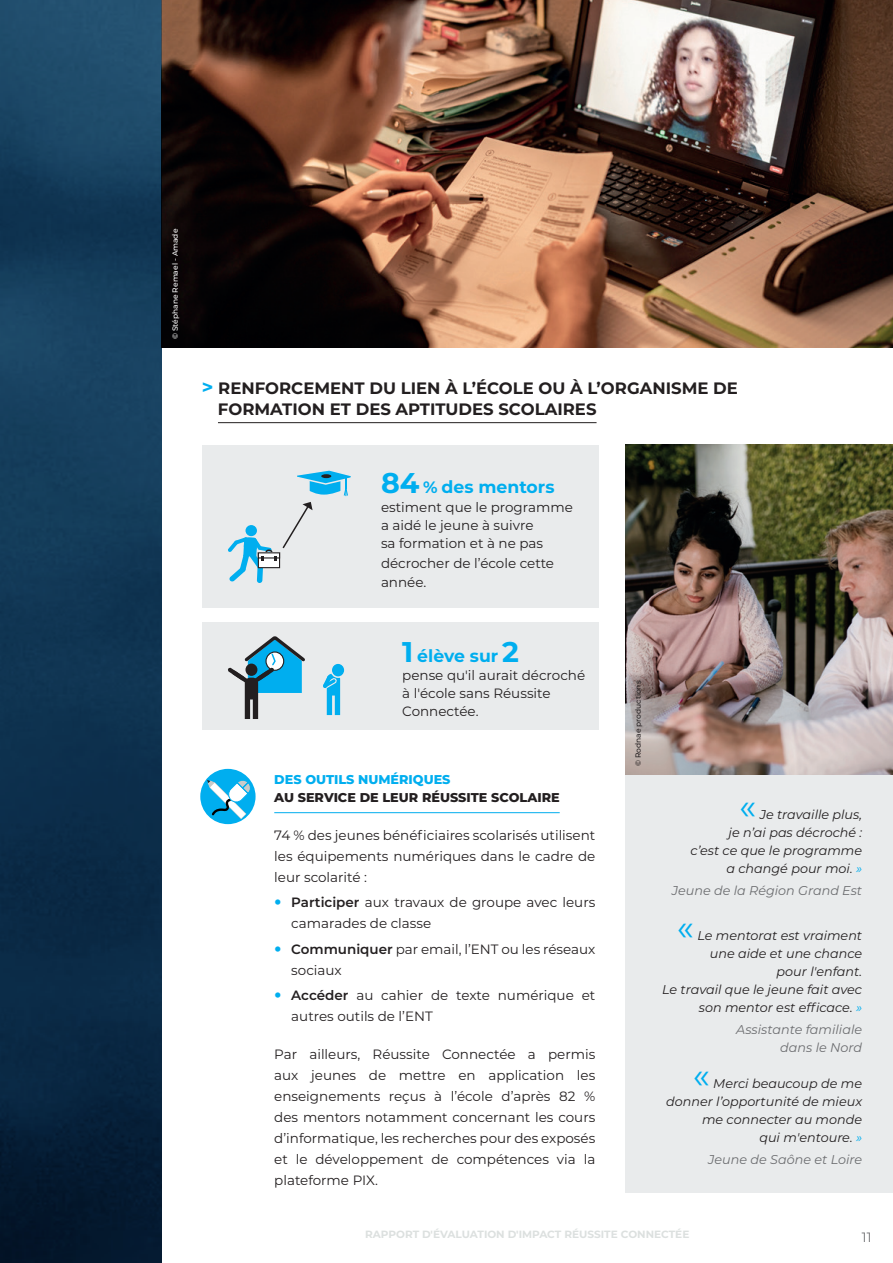
<style>
.page{position:relative;width:893px;height:1263px;background:#fff}
.page>*{position:absolute;margin:0;border:0;box-sizing:border-box;transform-origin:0 0}
.t1{font:36px "Montserrat";color:#00aeef}
.t2{font:700 17.25px "Montserrat";color:#00aeef}
.t3{font:700 16.5px "Montserrat";color:#231f20}
.t4{font:13.5px/21px "Montserrat";color:#231f20}
.t5{font:13.5px "Montserrat";color:#6c6d70}
.t6{font:italic 12.75px/18px "Montserrat";color:#231f20;text-align:right}
.t7{font:italic 12.75px "Montserrat";color:#6c6d70}
.t8{font:800 12.75px "Montserrat";color:#231f20}
.t9{font:800 12.75px "Montserrat";color:#00aeef}
.t10{font:700 10.5px "Montserrat";color:#dce0df}
.t11{font:500 7.5px "Montserrat";color:#fff}
.t12{font:500 7.5px "Montserrat";color:#231f20}
.s1{font-size:19.5px;color:#00aeef}
.s2{font-size:28.5px}
.s3{font-size:16.5px}
.s4{font-weight:600}
.s5{color:#00aeef}
</style>
<div class="page">
<img style="left:162px;top:0;width:731px;height:348px">
<hr style="left:218px;top:422px;width:379px;height:1px;background:#231f20">
<hr style="left:274px;top:812px;width:286px;height:1px;background:#00aeef">
<div style="left:200px;top:769px;width:56px;height:55px;background:#00aeef;border-radius:50%"></div>
<svg style="left:207px;top:779px;width:45px;height:40px"></svg>
<div style="left:625px;top:775px;width:268px;height:418px;background:#e9ebec"></div>
<div style="left:202px;top:445px;width:396px;height:162px;background:#e9ebec"></div>
<div style="left:202px;top:622px;width:375px;height:107px;background:#e9ebec"></div>
<div style="left:389px;top:622px;width:209px;height:107px;background:#e9ebec"></div>
<svg style="left:323px;top:674px;width:17px;height:41px"></svg>
<div style="left:331px;top:663px;width:14px;height:14px;background:#00aeef;border-radius:50%"></div>
<div style="left:330px;top:662px;width:16px;height:16px;border:2px solid #e9ebec;border-radius:50%"></div>
<svg style="left:228px;top:636px;width:77px;height:83px"></svg>
<svg style="left:297px;top:470px;width:54px;height:26px"></svg>
<svg style="left:321px;top:474px;width:10px;height:4px"></svg>
<svg style="left:228px;top:502px;width:85px;height:81px"></svg>
<img style="left:625px;top:445px;width:268px;height:330px">
<svg style="left:0;top:0;width:162px;height:1263px;background:#103450"></svg>
<p class="t11" style="left:170px;top:339px;width:112px;rotate:-90deg">© Stéphane Remael - Amade</p>
<p class="t3" style="left:202px;top:376px;width:537px"><span class="s1">&gt;</span> RENFORCEMENT DU LIEN À L’ÉCOLE OU À L’ORGANISME DE</p>
<p class="t3" style="left:218px;top:397px;width:380px">FORMATION ET DES APTITUDES SCOLAIRES</p>
<p class="t2" style="left:381px;top:474px;width:175px"><span class="s2">84</span> <span class="s3">%</span> des mentors</p>
<p class="t4" style="left:381px;top:498px;width:193px;line-height:18px">estiment que le programme a aidé le jeune à suivre<br>sa formation et à ne pas</p>
<p class="t4" style="left:381px;top:553px;width:175px;line-height:19.5px">décrocher de l’école cette année.</p>
<p class="t2" style="left:402px;top:644px;width:118px"><span class="s2">1</span> élève sur <span class="s2">2</span></p>
<p class="t4" style="left:402px;top:666px;width:184px;line-height:18px">pense qu'il aurait décroché à l'école sans Réussite<br>Connectée.</p>
<p class="t12" style="left:633px;top:766px;width:87px;rotate:-90deg">© Rodnae productions</p>
<p class="t9" style="left:274px;top:770px;width:178px">DES OUTILS NUMÉRIQUES</p>
<p class="t8" style="left:274px;top:788px;width:287px">AU SERVICE DE LEUR RÉUSSITE SCOLAIRE</p>
<p class="t4" style="left:274px;top:824px;width:323px;text-align:justify">74 % des jeunes bénéficiaires scolarisés utilisent les équipements numériques dans le cadre de leur scolarité :</p>
<p class="t4" style="left:291px;top:892px;width:306px"><span class="s4">Participer</span> aux travaux de groupe avec leurs camarades de classe</p>
<p class="t4" style="left:291px;top:938px;width:306px"><span class="s4">Communiquer</span> par email, l’ENT ou les réseaux sociaux</p>
<p class="t4" style="left:291px;top:984px;width:306px"><span class="s4">Accéder</span> au cahier de texte numérique et autres outils de l’ENT</p>
<p class="t4" style="left:274px;top:1043px;width:323px;text-align:justify">Par ailleurs, Réussite Connectée a permis aux jeunes de mettre en application les enseignements reçus à l’école d’après 82 % des mentors notamment concernant les cours d’informatique, les recherches pour des exposés et le développement de compétences via la plateforme PIX.</p>
<p class="t1" style="left:739px;top:781px;width:19px">«</p>
<p class="t6" style="left:760px;top:805px;width:104px">Je travaille plus,</p>
<p class="t6" style="left:728px;top:823px;width:135px">je n’ai pas décroché :</p>
<p class="t6" style="left:690px;top:841px;width:173px">c’est ce que le programme a changé pour moi. <span class="s5">»</span></p>
<p class="t7" style="left:672px;top:882px;width:192px">Jeune de la Région Grand Est</p>
<p class="t1" style="left:677px;top:902px;width:19px">«</p>
<p class="t6" style="left:697px;top:926px;width:166px">Le mentorat est vraiment une aide et une chance pour l'enfant.</p>
<p class="t6" style="left:662px;top:980px;width:202px">Le travail que le jeune fait avec son mentor est efficace. <span class="s5">»</span></p>
<p class="t7" style="left:736px;top:1021px;width:127px">Assistante familiale</p>
<p class="t7" style="left:780px;top:1039px;width:83px">dans le Nord</p>
<p class="t1" style="left:693px;top:1050px;width:19px">«</p>
<p class="t6" style="left:666px;top:1074px;width:197px">Merci beaucoup de me donner l’opportunité de mieux me connecter au monde<br>qui m'entoure. <span class="s5">»</span></p>
<p class="t7" style="left:708px;top:1151px;width:155px">Jeune de Saône et Loire</p>
<p class="t10" style="left:365px;top:1227px;width:326px">RAPPORT D'ÉVALUATION D'IMPACT RÉUSSITE CONNECTÉE</p>
<p class="t5" style="left:862px;top:1228px;width:11px">11</p>
</div>
